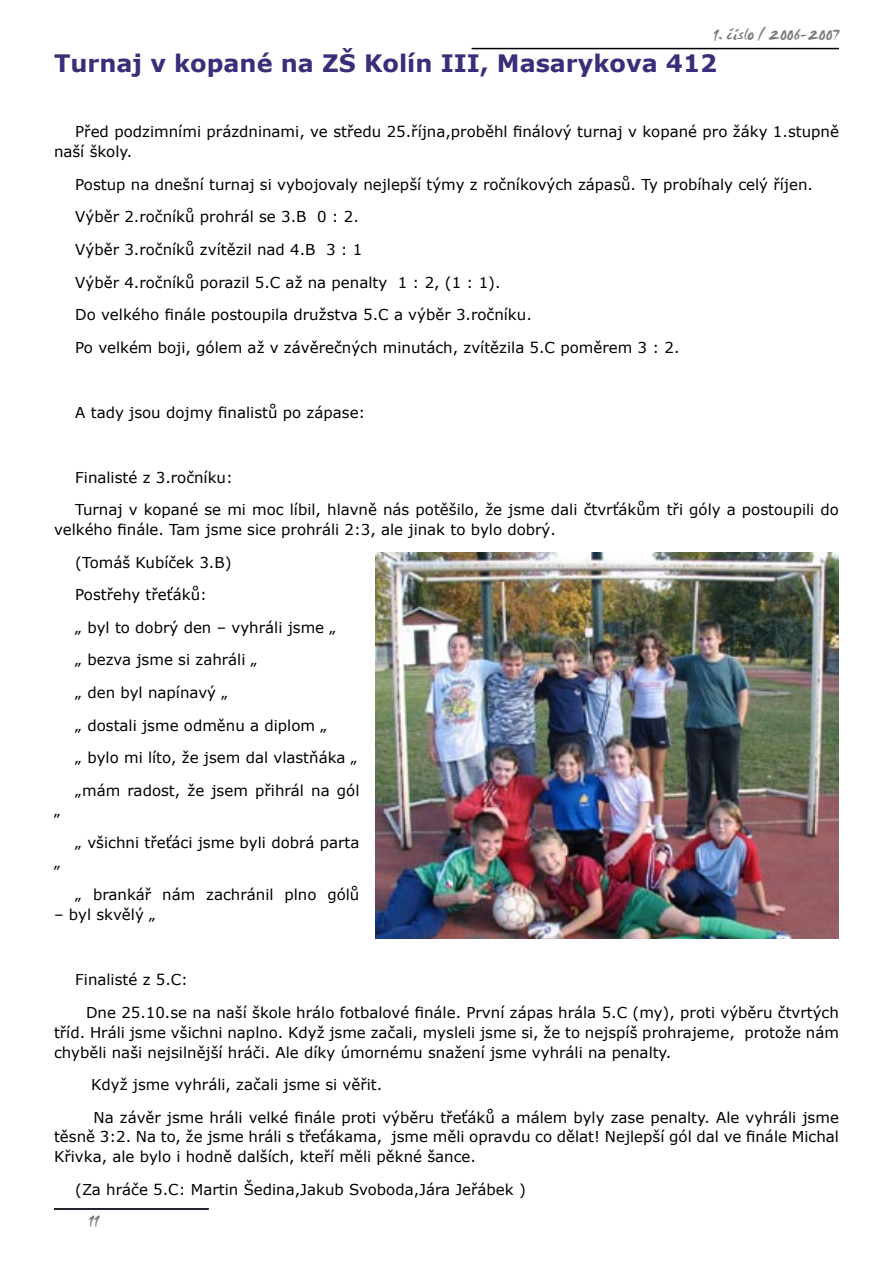
<style>
.page{position:relative;width:893px;height:1263px;background:#fff}
.page>*{position:absolute;margin:0;border:0;box-sizing:border-box;transform-origin:0 0}
.Nadpis_článku{font:700 24px "Verdana";color:#392e7a}
.t1{font:18px "Smudger LET Plain 10";color:#7c7c7c}
.t2{font:15px/19.8px "Verdana";color:#000}
</style>
<div class="page">
<hr style="left:54px;top:1208px;width:155px;height:2px;background:#000">
<hr style="left:472px;top:48px;width:367px;height:1px;background:#000">
<img style="left:375px;top:552px;width:464px;height:387px">
<p class="t1" style="left:713px;top:23px;width:127px">1. číslo / 2006-2007</p>
<p class="Nadpis_článku" style="left:54px;top:48px;width:665px">Turnaj v kopané na ZŠ Kolín III, Masarykova 412</p>
<p class="t2" style="left:54px;top:122px;width:786px;text-indent:21px">Před podzimními prázdninami, ve středu 25.října,proběhl finálový turnaj v kopané pro žáky 1.stupně naší školy.</p>
<p class="t2" style="left:75px;top:174px;width:739px">Postup na dnešní turnaj si vybojovaly nejlepší týmy z ročníkových zápasů. Ty probíhaly celý říjen.</p>
<p class="t2" style="left:75px;top:207px;width:285px">Výběr 2.ročníků prohrál se 3.B 0 : 2.</p>
<p class="t2" style="left:75px;top:239px;width:289px">Výběr 3.ročníků zvítězil nad 4.B 3 : 1</p>
<p class="t2" style="left:75px;top:272px;width:427px">Výběr 4.ročníků porazil 5.C až na penalty 1 : 2, (1 : 1).</p>
<p class="t2" style="left:75px;top:304px;width:458px">Do velkého finále postoupila družstva 5.C a výběr 3.ročníku.</p>
<p class="t2" style="left:75px;top:337px;width:606px">Po velkém boji, gólem až v závěrečných minutách, zvítězila 5.C poměrem 3 : 2.</p>
<p class="t2" style="left:75px;top:402px;width:292px">A tady jsou dojmy finalistů po zápase:</p>
<p class="t2" style="left:75px;top:467px;width:159px">Finalisté z 3.ročníku:</p>
<p class="t2" style="left:54px;top:500px;width:786px;text-indent:21px">Turnaj v kopané se mi moc líbil, hlavně nás potěšilo, že jsme dali čtvrťákům tři góly a postoupili do velkého finále. Tam jsme sice prohráli 2:3, ale jinak to bylo dobrý.</p>
<p class="t2" style="left:75px;top:552px;width:158px">(Tomáš Kubíček 3.B)</p>
<p class="t2" style="left:75px;top:584px;width:133px">Postřehy třeťáků:</p>
<p class="t2" style="left:75px;top:617px;width:263px">„ byl to dobrý den – vyhráli jsme „</p>
<p class="t2" style="left:75px;top:650px;width:184px">„ bezva jsme si zahráli „</p>
<p class="t2" style="left:75px;top:682px;width:155px">„ den byl napínavý „</p>
<p class="t2" style="left:75px;top:715px;width:253px">„ dostali jsme odměnu a diplom „</p>
<p class="t2" style="left:75px;top:747px;width:284px">„ bylo mi líto, že jsem dal vlastňáka „</p>
<p class="t2" style="left:75px;top:780px;width:286px">„mám radost, že jsem přihrál na gól</p>
<p class="t2" style="left:54px;top:800px;width:8px">„</p>
<p class="t2" style="left:75px;top:832px;width:286px">„ všichni třeťáci jsme byli dobrá parta</p>
<p class="t2" style="left:54px;top:852px;width:8px">„</p>
<p class="t2" style="left:75px;top:884px;width:286px">„ brankář nám zachránil plno gólů</p>
<p class="t2" style="left:54px;top:904px;width:104px">– byl skvělý „</p>
<p class="t2" style="left:75px;top:969px;width:114px">Finalisté z 5.C:</p>
<p class="t2" style="left:54px;top:1002px;width:786px;text-align:justify;text-indent:32px">Dne 25.10.se na naší škole hrálo fotbalové finále. První zápas hrála 5.C (my), proti výběru čtvrtých tříd. Hráli jsme všichni naplno. Když jsme začali, mysleli jsme si, že to nejspíš prohrajeme, protože nám chyběli naši nejsilnější hráči. Ale díky úmornému snažení jsme vyhráli na penalty.</p>
<p class="t2" style="left:91px;top:1074px;width:293px">Když jsme vyhráli, začali jsme si věřit.</p>
<p class="t2" style="left:54px;top:1107px;width:786px;text-align:justify;text-indent:39px">Na závěr jsme hráli velké finále proti výběru třeťáků a málem byly zase penalty. Ale vyhráli jsme těsně 3:2. Na to, že jsme hráli s třeťákama, jsme měli opravdu co dělat! Nejlepší gól dal ve finále Michal Křivka, ale bylo i hodně dalších, kteří měli pěkné šance.</p>
<p class="t2" style="left:75px;top:1179px;width:452px">(Za hráče 5.C: Martin Šedina,Jakub Svoboda,Jára Jeřábek )</p>
<p class="t1" style="left:89px;top:1209px;width:12px">11</p>
</div>
